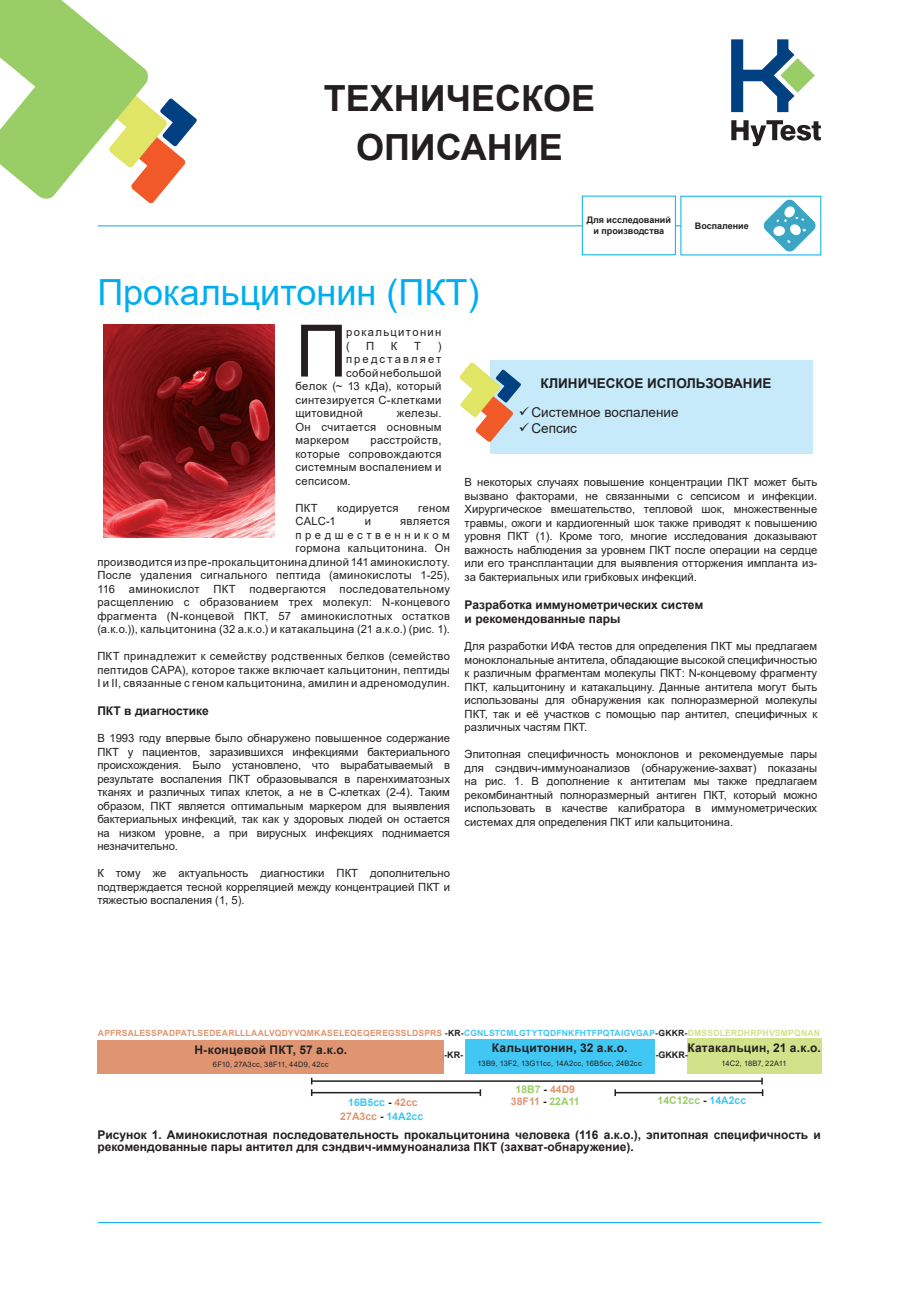
<style>
.page{position:relative;width:919px;height:1289px;background:#fff}
.page>*{position:absolute;margin:0;border:0;box-sizing:border-box;transform-origin:0 0}
.Leipää{font:72.3px "Arial";color:#231f20}
.t1{font:700 36px/49.5px "Arial";color:#231f20;text-align:center}
.Otsikko_light_24{font:36px "Arial";color:#00aeef}
.t2{font:13.5px "Arial";color:#231f20}
.t3{font:700 13.5px "Arial";color:#231f20}
.Figuret{font:700 12px/12px "Arial";color:#231f20}
.Leipää-2{font:700 12px "Arial";color:#231f20}
.x_x_x__väliotsikot{font:700 12px "Arial";letter-spacing:.02em;color:#231f20}
.Leipää-3{font:11.25px/13.5px "Arial";letter-spacing:.025em;color:#231f20;text-align:justify}
.Leipää-4{font:11.25px/13.5px "Arial";letter-spacing:.12em;color:#231f20}
.Leipää-5{font:11.25px "Arial";letter-spacing:.185em;color:#231f20}
.NL_Leipäteksti{font:700 10.5px "Arial";color:#df9571}
.NL_Leipäteksti-2{font:700 10.5px "Arial";color:#99cd65}
.NL_Kuvateksti{font:700 10.5px "Arial";color:#40c7f4}
.NL_Kuvateksti-2{font:700 10.5px "Arial";color:#99cd65}
.ICONS{font:700 9px/10.8px "Arial";color:#231f20;text-align:center}
.NL_Kuvateksti-3{font:700 9px "Arial";color:#231f20}
.x_x_x__väliotsikot-2{font:700 8.55px "Arial";letter-spacing:.025em;color:#df9571}
.x_x_x__väliotsikot-3{font:7.5px "Arial";letter-spacing:.02em;color:#231f20}
.s1{color:#231f20}
.s2{color:#40c7f4}
.s3{color:#d1e28b}
.s4{color:#df9571}
.s5{color:#99cd65}
</style>
<div class="page">
<svg style="left:0;top:0;width:197px;height:203px"></svg>
<hr style="left:98px;top:225px;width:723px;height:1px;background:#00aeef">
<hr style="left:98px;top:1222px;width:723px;height:1px;background:#00aeef">
<svg style="left:731px;top:120px;width:89px;height:26px"></svg>
<svg style="left:731px;top:39px;width:83px;height:73px"></svg>
<div style="left:582px;top:196px;width:93px;height:59px;background:#fff"></div>
<div style="left:680px;top:196px;width:141px;height:59px;background:#fff"></div>
<svg style="left:763px;top:199px;width:53px;height:53px"></svg>
<div style="left:490px;top:360px;width:322px;height:94px;background:#c6eafa"></div>
<svg style="left:459px;top:362px;width:62px;height:80px"></svg>
<img style="left:104px;top:325px;width:170px;height:212px">
<div style="left:97px;top:1040px;width:347px;height:33px;background:#df9571"></div>
<div style="left:464px;top:1039px;width:190px;height:34px;background:#40c7f4"></div>
<div style="left:687px;top:1038px;width:134px;height:35px;background:#d1e28b"></div>
<hr style="left:312px;top:1091px;width:168px;height:2px;background:#231f20">
<hr style="left:615px;top:1091px;width:147px;height:2px;background:#231f20">
<hr style="left:312px;top:1080px;width:450px;height:1px;background:#231f20">
<svg style="left:311px;top:1077px;width:1px;height:18px"></svg>
<svg style="left:761px;top:1077px;width:2px;height:18px"></svg>
<h2 class="t1" style="left:324px;top:74px;width:273px">ТЕХНИЧЕСКОЕ<br>ОПИСАНИЕ</h2>
<p class="ICONS" style="left:586px;top:215px;width:86px">Для исследований и производства</p>
<p class="ICONS" style="left:694px;top:220px;width:55px">Воспаление</p>
<p class="Otsikko_light_24" style="left:97px;top:267px;width:383px">Прокальцитонин (ПКТ)</p>
<p class="Leipää" style="left:295px;top:301px;width:54px">П</p>
<p class="Leipää-4" style="left:346px;top:325px;width:97px">рокальцитонин (</p>
<p class="Leipää-3" style="left:366px;top:339px;width:10px">П</p>
<p class="Leipää-3" style="left:391px;top:339px;width:8px">К</p>
<p class="Leipää-3" style="left:414px;top:339px;width:8px">Т</p>
<p class="Leipää-3" style="left:437px;top:339px;width:5px">)</p>
<p class="Leipää-5" style="left:346px;top:351px;width:97px">представляет</p>
<p class="Leipää-3" style="left:346px;top:366px;width:97px">собой небольшой</p>
<p class="Leipää-3" style="left:295px;top:379px;width:147px">белок (~ 13 кДа), который</p>
<p class="Leipää-3" style="left:295px;top:393px;width:147px">синтезируется С-клетками</p>
<p class="Leipää-3" style="left:295px;top:406px;width:69px">щитовидной</p>
<p class="t3" style="left:540px;top:374px;width:232px">КЛИНИЧЕСКОЕ ИСПОЛЬЗОВАНИЕ</p>
<p class="t2" style="left:518px;top:403px;width:161px">✓ Системное воспаление</p>
<p class="t2" style="left:518px;top:419px;width:60px">✓ Сепсис</p>
<p class="Leipää-3" style="left:295px;top:406px;width:147px;text-indent:101px">железы.<br>Он считается основным маркером</p>
<p class="Leipää-3" style="left:295px;top:433px;width:147px;text-indent:75px">расстройств, которые сопровождаются системным воспалением и сепсисом.</p>
<p class="Leipää-3" style="left:295px;top:501px;width:24px">ПКТ</p>
<p class="Leipää-3" style="left:337px;top:501px;width:63px">кодируется</p>
<p class="Leipää-3" style="left:418px;top:501px;width:33px">геном</p>
<p class="Leipää-3" style="left:295px;top:514px;width:42px">CALC-1</p>
<p class="Leipää-3" style="left:365px;top:514px;width:8px">и</p>
<p class="Leipää-3" style="left:464px;top:475px;width:354px">В некоторых случаях повышение концентрации ПКТ может быть вызвано факторами, не связанными с сепсисом и инфекции.<br>Хирургическое вмешательство, тепловой шок, множественные травмы, ожоги и кардиогенный шок также приводят к повышению уровня ПКТ (1). Кроме того, многие исследования доказывают важность наблюдения за уровнем ПКТ после операции на сердце или его трансплантации для выявления отторжения импланта из&shy;за бактериальных или грибковых инфекций.</p>
<p class="Leipää-2" style="left:464px;top:596px;width:240px">Разработка иммунометрических систем</p>
<p class="Leipää-2" style="left:464px;top:610px;width:157px">и рекомендованные пары</p>
<p class="Leipää-3" style="left:464px;top:639px;width:354px">Для разработки ИФА тестов для определения ПКТ мы предлагаем моноклональные антитела, обладающие высокой специфичностью к различным фрагментам молекулы ПКТ: N-концевому фрагменту ПКТ, кальцитонину и катакальцину. Данные антитела могут быть использованы для обнаружения как полноразмерной молекулы ПКТ, так и её участков с помощью пар антител, специфичных к различных частям ПКТ.</p>
<p class="Leipää-3" style="left:464px;top:747px;width:354px">Эпитопная специфичность моноклонов и рекомендуемые пары для сэндвич-иммуноанализов (обнаружение-захват) показаны на рис. 1. В дополнение к антителам мы также предлагаем рекомбинантный полноразмерный антиген ПКТ, который можно использовать в качестве калибратора в иммунометрических системах для определения ПКТ или кальцитонина.</p>
<p class="Leipää-3" style="left:97px;top:514px;width:354px;text-align:right">является<br>предшественником<br>гормона кальцитонина. Он<br>производится из пре-прокальцитонина длиной 141 аминокислоту.<br>После удаления сигнального пептида (аминокислоты 1-25), 116 аминокислот ПКТ подвергаются последовательному расщеплению с образованием трех молекул: N-концевого фрагмента (N-концевой ПКТ, 57 аминокислотных остатков (а.к.о.)), кальцитонина (32 а.к.о.) и катакальцина (21 а.к.о.) (рис. 1).</p>
<p class="Leipää-3" style="left:97px;top:649px;width:354px">ПКТ принадлежит к семейству родственных белков (семейство пептидов CAPA), которое также включает кальцитонин, пептиды I и II, связанные с геном кальцитонина, амилин и адреномодулин.</p>
<p class="Leipää-2" style="left:97px;top:702px;width:113px">ПКТ в диагностике</p>
<p class="Leipää-3" style="left:97px;top:731px;width:354px">В 1993 году впервые было обнаружено повышенное содержание ПКТ у пациентов, заразившихся инфекциями бактериального происхождения. Было установлено, что вырабатываемый в результате воспаления ПКТ образовывался в паренхиматозных тканях и различных типах клеток, а не в C-клетках (2-4). Таким образом, ПКТ является оптимальным маркером для выявления бактериальных инфекций, так как у здоровых людей он остается на низком уровне, а при вирусных инфекциях поднимается незначительно.</p>
<p class="Leipää-3" style="left:97px;top:866px;width:354px">К тому же актуальность диагностики ПКТ дополнительно подтверждается тесной корреляцией между концентрацией ПКТ и тяжестью воспаления (1, 5).</p>
<p class="x_x_x__väliotsikot-2" style="left:98px;top:1026px;width:723px">APFRSALESSPADPATLSEDEARLLLAALVQDYVQMKASELEQEQEREGSSLDSPRS <span class="s1">-KR-</span><span class="s2">CGNLSTCMLGTYTQDFNKFHTFPQTAIGVGAP</span><span class="s1">-GKKR-</span><span class="s3">DMSSDLERDHRPHVSMPQNAN</span></p>
<p class="x_x_x__väliotsikot" style="left:194px;top:1040px;width:154px">Н-концевой ПКТ, 57 а.к.о.</p>
<p class="x_x_x__väliotsikot-3" style="left:213px;top:1059px;width:117px">6F10, 27A3сс, 38F11, 44D9, 42сс</p>
<p class="x_x_x__väliotsikot" style="left:687px;top:1039px;width:135px">Катакальцин, 21 а.к.о.</p>
<p class="x_x_x__väliotsikot-3" style="left:721px;top:1057px;width:67px">14C2, 18B7, 22A11</p>
<p class="x_x_x__väliotsikot" style="left:492px;top:1039px;width:137px">Кальцитонин, 32 а.к.о.</p>
<p class="x_x_x__väliotsikot-3" style="left:477px;top:1058px;width:166px">13B9, 13F2, 13G11сс, 14A2сс, 16B5сс, 24B2сс</p>
<p class="NL_Kuvateksti-3" style="left:444px;top:1048px;width:20px">-KR-</p>
<p class="NL_Kuvateksti-3" style="left:655px;top:1048px;width:34px">-GKKR-</p>
<p class="NL_Kuvateksti-2" style="left:515px;top:1081px;width:61px">18B7 <span class="s1">-</span> <span class="s4">44D9</span></p>
<p class="NL_Leipäteksti" style="left:511px;top:1094px;width:70px">38F11 <span class="s1">-</span> <span class="s5">22A11</span></p>
<p class="Figuret" style="left:97px;top:1128px;width:725px">Рисунок 1. Аминокислотная последовательность прокальцитонина человека (116 а.к.о.), эпитопная специфичность и рекомендованные пары антител для сэндвич-иммуноанализа ПКТ (захват-обнаружение).</p>
<p class="NL_Leipäteksti-2" style="left:657px;top:1093px;width:90px">14C12сс <span class="s1">-</span> <span class="s2">14A2сс</span></p>
<p class="NL_Kuvateksti" style="left:348px;top:1095px;width:71px">16B5сс <span class="s1">-</span> <span class="s4">42сс</span></p>
<p class="NL_Leipäteksti" style="left:340px;top:1108px;width:84px">27A3сс <span class="s1">-</span> <span class="s2">14A2сс</span></p>
</div>
